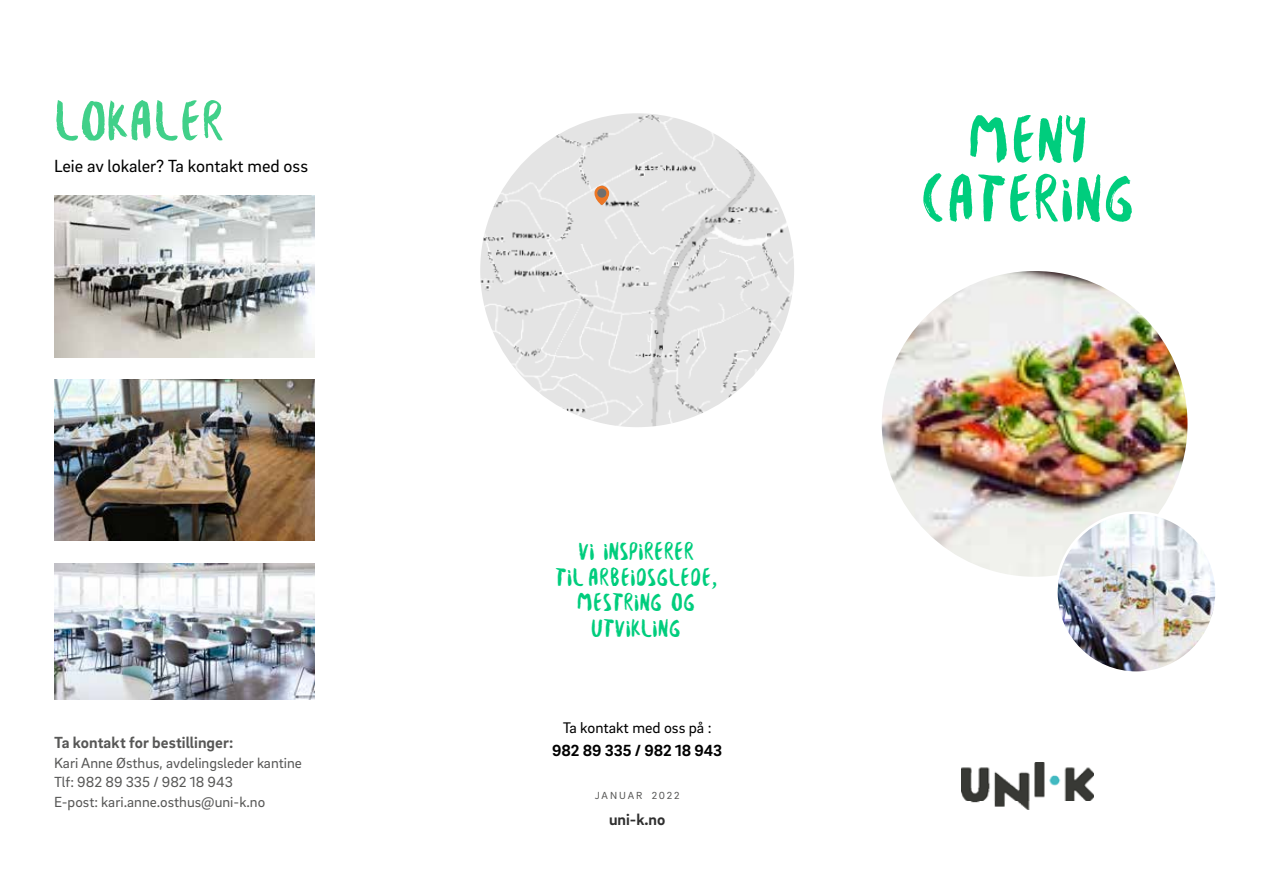
<style>
.page{position:relative;width:1263px;height:893px;background:#fff}
.page>*{position:absolute;margin:0;border:0;box-sizing:border-box;transform-origin:0 0}
.t1{font:71.25px/58.9px "Besom";color:#00cd7d;text-align:center}
.t2{font:60px "Besom";color:#41d089}
.t3{font:26.85px/25.5px "Besom";color:#00cd7d;text-align:center}
.t4{font:18px "Brix Sans";color:#000}
.t5{font:700 16.5px "Brix Sans";letter-spacing:.005em;color:#575756}
.t6{font:700 16.5px "Brix Sans";color:#000}
.t7{font:700 16.5px "Brix Sans";color:#2f2f2f}
.t8{font:15.75px "Brix Sans";color:#000}
.t9{font:15px/19.5px "Brix Sans";color:#575756}
.t10{font:10.5px "Brix Sans";letter-spacing:.17em;color:#575756}
</style>
<div class="page">
<img style="left:880px;top:270px;width:309px;height:308px;border-radius:154px">
<img style="left:1056px;top:513px;width:160px;height:160px;border-radius:80px">
<div style="left:1055px;top:511px;width:163px;height:163px;border:3px solid #fff;border-radius:50%"></div>
<img style="left:479px;top:112px;width:316px;height:317px;border-radius:158px">
<svg style="left:594px;top:186px;width:15px;height:19px"></svg>
<img style="left:962px;top:762px;width:131px;height:48px">
<img style="left:54px;top:195px;width:261px;height:163px">
<img style="left:54px;top:563px;width:261px;height:136px">
<img style="left:54px;top:379px;width:261px;height:161px">
<h2 class="t2" style="left:54px;top:77px;width:171px">LOKALER</h2>
<p class="t4" style="left:54px;top:155px;width:256px">Leie av lokaler? Ta kontakt med oss</p>
<p class="t5" style="left:54px;top:732px;width:181px">Ta kontakt for bestillinger:</p>
<p class="t9" style="left:54px;top:752px;width:249px">Kari Anne Østhus, avdelingsleder kantine<br>Tlf: 982 89 335 / 982 18 943<br>E-post: kari.anne.osthus@uni-k.no</p>
<h3 class="t3" style="left:555px;top:538px;width:163px">VI INSPIRERER<br>TIL ARBEIDSGLEDE,<br>MESTRING OG<br>UTVIKLING</h3>
<p class="t8" style="left:563px;top:718px;width:150px">Ta kontakt med oss på :</p>
<p class="t6" style="left:552px;top:739px;width:172px">982 89 335 / 982 18 943</p>
<p class="t10" style="left:595px;top:789px;width:86px">JANUAR 2022</p>
<p class="t7" style="left:609px;top:808px;width:58px">uni-k.no</p>
<h1 class="t1" style="left:920px;top:109px;width:217px">MENY<br>CATERING</h1>
</div>
